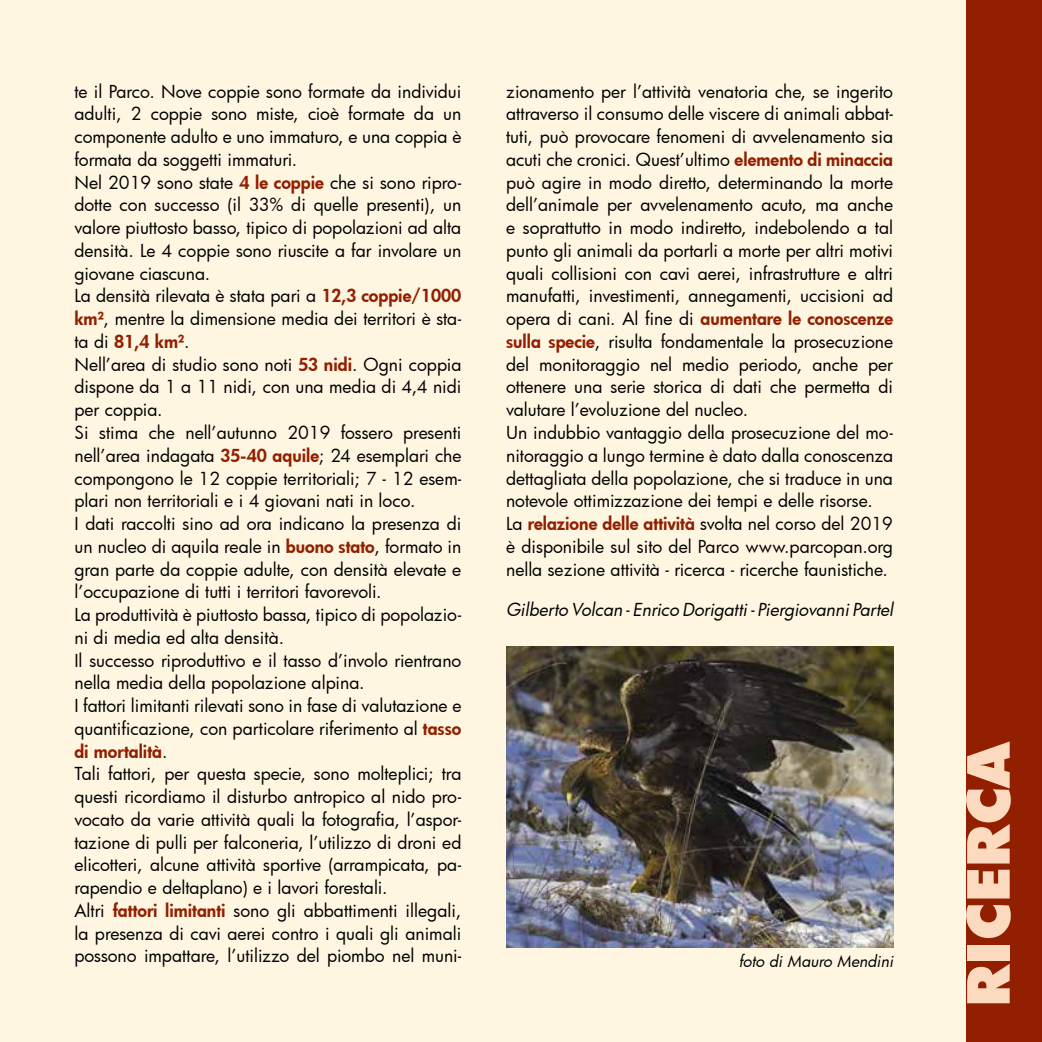
<style>
.page{position:relative;width:1042px;height:1042px;background:#fff6e2}
.page>*{position:absolute;margin:0;border:0;box-sizing:border-box;transform-origin:0 0}
.t1{font:900 59.5px "Futura BT";color:#fbdabf}
.t2{font:17.5px/22.8px "Futura";color:#000}
.t3{font:italic 17.5px "Futura";color:#000}
.t4{font:italic 15.75px "Futura";color:#000}
.s1{font-weight:800;color:#911f00}
</style>
<div class="page">
<div style="left:966px;top:0;width:76px;height:1042px;background:#911f00"></div>
<img style="left:506px;top:647px;width:387px;height:300px">
<p class="t2" style="left:74px;top:79px;width:388px">te il Parco. Nove coppie sono formate da individui adulti, 2 coppie sono miste, cioè formate da un componente adulto e uno immaturo, e una coppia è formata da soggetti immaturi.<br>Nel 2019 sono state <span class="s1">4 le coppie</span> che si sono ripro&shy;dotte con successo (il 33% di quelle presenti), un valore piuttosto basso, tipico di popolazioni ad alta densità. Le 4 coppie sono riuscite a far involare un giovane ciascuna.<br>La densità rilevata è stata pari a <span class="s1">12,3 coppie/1000 km²</span>, mentre la dimensione media dei territori è sta&shy;ta di <span class="s1">81,4 km²</span>.<br>Nell’area di studio sono noti <span class="s1">53 nidi</span>. Ogni coppia dispone da 1 a 11 nidi, con una media di 4,4 nidi per coppia.<br>Si stima che nell’autunno 2019 fossero presenti nell’area indagata <span class="s1">35-40 aquile</span>; 24 esemplari che compongono le 12 coppie territoriali; 7 - 12 esem&shy;plari non territoriali e i 4 giovani nati in loco.<br>I dati raccolti sino ad ora indicano la presenza di un nucleo di aquila reale in <span class="s1">buono stato</span>, formato in gran parte da coppie adulte, con densità elevate e l’occupazione di tutti i territori favorevoli.<br>La produttività è piuttosto bassa, tipico di popolazio&shy;ni di media ed alta densità.<br>Il successo riproduttivo e il tasso d’involo rientrano nella media della popolazione alpina.<br>I fattori limitanti rilevati sono in fase di valutazione e quantificazione, con particolare riferimento al <span class="s1">tasso di mortalità</span>.<br>Tali fattori, per questa specie, sono molteplici; tra questi ricordiamo il disturbo antropico al nido pro&shy;vocato da varie attività quali la fotografia, l’aspor&shy;tazione di pulli per falconeria, l’utilizzo di droni ed elicotteri, alcune attività sportive (arrampicata, pa&shy;rapendio e deltaplano) e i lavori forestali.<br>Altri <span class="s1">fattori limitanti</span> sono gli abbattimenti illegali, la presenza di cavi aerei contro i quali gli animali possono impattare, l’utilizzo del piombo nel muni-</p>
<p class="t2" style="left:506px;top:79px;width:388px">zionamento per l’attività venatoria che, se ingerito attraverso il consumo delle viscere di animali abbat&shy;tuti, può provocare fenomeni di avvelenamento sia acuti che cronici. Quest’ultimo <span class="s1">elemento di minaccia </span>può agire in modo diretto, determinando la morte dell’animale per avvelenamento acuto, ma anche e soprattutto in modo indiretto, indebolendo a tal punto gli animali da portarli a morte per altri motivi quali collisioni con cavi aerei, infrastrutture e altri manufatti, investimenti, annegamenti, uccisioni ad opera di cani. Al fine di <span class="s1">aumentare le conoscenze sulla specie</span>, risulta fondamentale la prosecuzione del monitoraggio nel medio periodo, anche per ottenere una serie storica di dati che permetta di valutare l’evoluzione del nucleo.<br>Un indubbio vantaggio della prosecuzione del mo&shy;nitoraggio a lungo termine è dato dalla conoscenza dettagliata della popolazione, che si traduce in una notevole ottimizzazione dei tempi e delle risorse.<br>La <span class="s1">relazione delle attività</span> svolta nel corso del 2019 è disponibile sul sito del Parco www.parcopan.org nella sezione attività - ricerca - ricerche faunistiche.</p>
<p class="t3" style="left:506px;top:597px;width:388px">Gilberto Volcan - Enrico Dorigatti - Piergiovanni Partel</p>
<p class="t4" style="left:739px;top:950px;width:156px">foto di Mauro Mendini</p>
<h1 class="t1" style="left:952px;top:1007px;width:269px;rotate:-90deg">RICERCA</h1>
</div>
